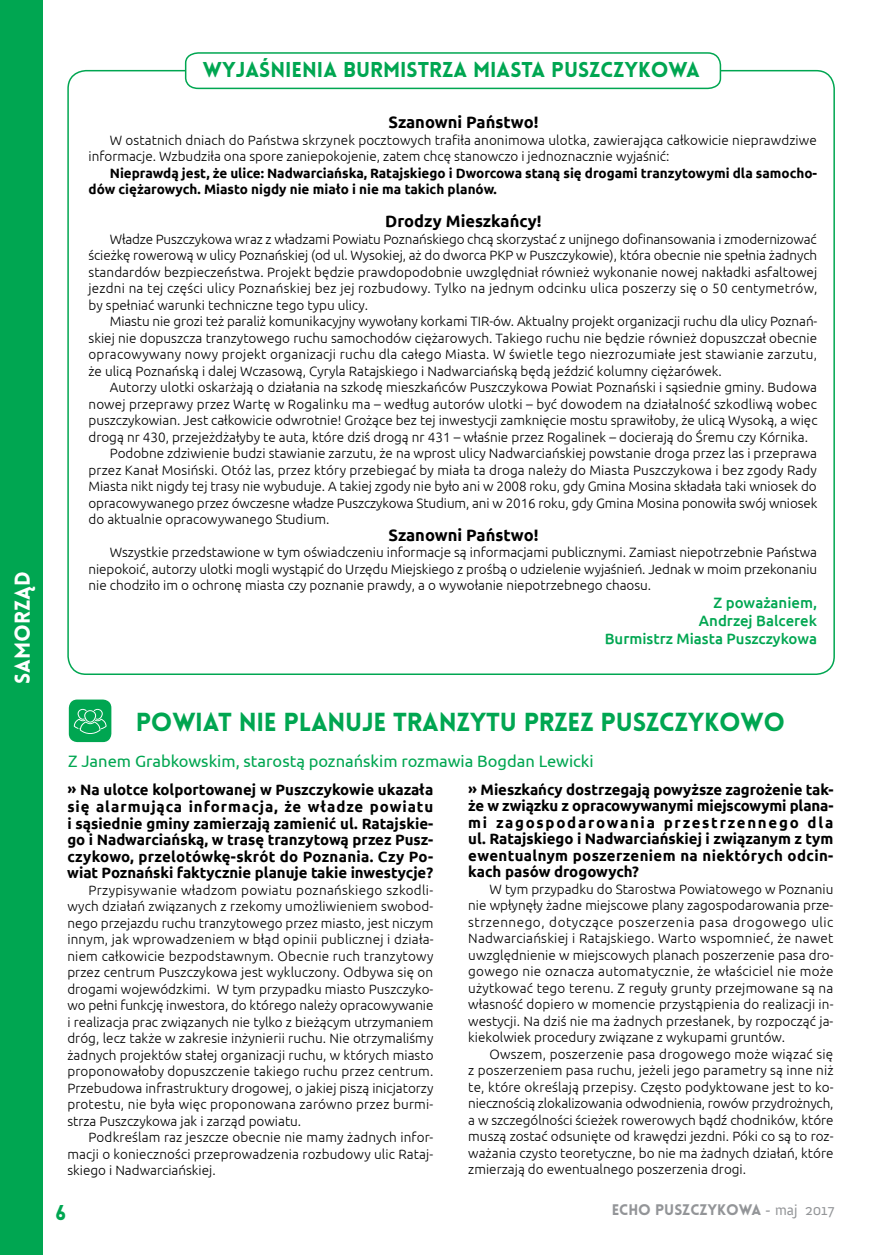
<style>
.page{position:relative;width:881px;height:1255px;background:#fff}
.page>*{position:absolute;margin:0;border:0;box-sizing:border-box;transform-origin:0 0}
.t1{font:900 25.5px "Lovelo";letter-spacing:-.01em;color:#00a651}
.t2{font:900 21px "Lovelo";color:#00a651}
.t3{font:900 21px "Lovelo";color:#fff}
.t4{font:16.5px "Ubuntu";color:#00a651}
.t5{font:700 16.5px "Ubuntu";color:#000}
.t6{font:700 15px/16.5px "Ubuntu";color:#000;text-align:justify}
.t7{font:500 15px/18px "Ubuntu";color:#00a651;text-align:right}
.t8{font:900 15px "Lovelo";color:#939598}
.t9{font:300 13.5px/16.5px "Ubuntu";color:#000;text-align:justify}
.t10{font:700 13.5px/16.5px "Ubuntu";color:#000}
.s1{font-family:"Anivers";font-weight:400}
</style>
<div class="page">
<div style="left:0;top:0;width:43px;height:1254px;background:#00a651"></div>
<svg style="left:184px;top:52px;width:537px;height:38px"></svg>
<div style="left:69px;top:699px;width:42px;height:43px;background:#00a651;border-radius:9px"></div>
<svg style="left:74px;top:709px;width:32px;height:25px"></svg>
<h2 class="t3" style="left:9px;top:683px;width:115px;rotate:-90deg">SAMORZĄD</h2>
<h2 class="t2" style="left:203px;top:57px;width:498px">WYJAŚNIENIA BURMISTRZA MIASTA PUSZCZYKOWA</h2>
<p class="t5" style="left:388px;top:112px;width:151px">Szanowni Państwo!</p>
<p class="t9" style="left:88px;top:131px;width:729px;text-indent:21px">W ostatnich dniach do Państwa skrzynek pocztowych trafiła anonimowa ulotka, zawierająca całkowicie nieprawdziwe informacje. Wzbudziła ona spore zaniepokojenie, zatem chcę stanowczo i jednoznacznie wyjaśnić:</p>
<p class="t10" style="left:88px;top:164px;width:729px;text-indent:21px">Nieprawdą jest, że ulice: Nadwarciańska, Ratajskiego i Dworcowa staną się drogami tranzytowymi dla samocho&shy;dów ciężarowych. Miasto nigdy nie miało i nie ma takich planów.</p>
<p class="t5" style="left:385px;top:211px;width:158px">Drodzy Mieszkańcy!</p>
<p class="t9" style="left:88px;top:230px;width:730px;text-indent:21px">Władze Puszczykowa wraz z władzami Powiatu Poznańskiego chcą skorzystać z unijnego dofinansowania i zmodernizować ścieżkę rowerową w ulicy Poznańskiej (od ul. Wysokiej, aż do dworca PKP w Puszczykowie), która obecnie nie spełnia żadnych standardów bezpieczeństwa. Projekt będzie prawdopodobnie uwzględniał również wykonanie nowej nakładki asfaltowej jezdni na tej części ulicy Poznańskiej bez jej rozbudowy. Tylko na jednym odcinku ulica poszerzy się o 50 centymetrów, by spełniać warunki techniczne tego typu ulicy.</p>
<p class="t9" style="left:88px;top:313px;width:730px;text-indent:21px">Miastu nie grozi też paraliż komunikacyjny wywołany korkami TIR-ów. Aktualny projekt organizacji ruchu dla ulicy Poznań&shy;skiej nie dopuszcza tranzytowego ruchu samochodów ciężarowych. Takiego ruchu nie będzie również dopuszczał obecnie opracowywany nowy projekt organizacji ruchu dla całego Miasta. W świetle tego niezrozumiałe jest stawianie zarzutu, że ulicą Poznańską i dalej Wczasową, Cyryla Ratajskiego i Nadwarciańską będą jeździć kolumny ciężarówek.</p>
<p class="t9" style="left:110px;top:379px;width:708px">Autorzy ulotki oskarżają o działania na szkodę mieszkańców Puszczykowa Powiat Poznański i sąsiednie gminy. Budowa</p>
<p class="t9" style="left:88px;top:395px;width:729px">nowej przeprawy przez Wartę w Rogalinku ma – według autorów ulotki – być dowodem na działalność szkodliwą wobec</p>
<p class="t9" style="left:88px;top:412px;width:730px">puszczykowian. Jest całkowicie odwrotnie! Grożące bez tej inwestycji zamknięcie mostu sprawiłoby, że ulicą Wysoką, a więc</p>
<p class="t9" style="left:88px;top:428px;width:720px">drogą nr 430, przejeżdżałyby te auta, które dziś drogą nr 431 – właśnie przez Rogalinek – docierają do Śremu czy Kórnika.</p>
<p class="t9" style="left:110px;top:445px;width:708px">Podobne zdziwienie budzi stawianie zarzutu, że na wprost ulicy Nadwarciańskiej powstanie droga przez las i przeprawa</p>
<p class="t9" style="left:88px;top:461px;width:729px">przez Kanał Mosiński. Otóż las, przez który przebiegać by miała ta droga należy do Miasta Puszczykowa i bez zgody Rady</p>
<p class="t9" style="left:88px;top:478px;width:729px">Miasta nikt nigdy tej trasy nie wybuduje. A takiej zgody nie było ani w 2008 roku, gdy Gmina Mosina składała taki wniosek do</p>
<p class="t9" style="left:88px;top:494px;width:730px">opracowywanego przez ówczesne władze Puszczykowa Studium, ani w 2016 roku, gdy Gmina Mosina ponowiła swój wniosek</p>
<p class="t9" style="left:88px;top:511px;width:242px">do aktualnie opracowywanego Studium.</p>
<p class="t5" style="left:388px;top:525px;width:151px">Szanowni Państwo!</p>
<p class="t9" style="left:88px;top:544px;width:729px;text-indent:21px">Wszystkie przedstawione w tym oświadczeniu informacje są informacjami publicznymi. Zamiast niepotrzebnie Państwa niepokoić, autorzy ulotki mogli wystąpić do Urzędu Miejskiego z prośbą o udzielenie wyjaśnień. Jednak w moim przekonaniu nie chodziło im o ochronę miasta czy poznanie prawdy, a o wywołanie niepotrzebnego chaosu.</p>
<p class="t7" style="left:604px;top:593px;width:214px">Z poważaniem,<br>Andrzej Balcerek<br>Burmistrz Miasta Puszczykowa</p>
<h1 class="t1" style="left:136px;top:705px;width:650px">POWIAT NIE PLANUJE TRANZYTU PRZEZ PUSZCZYKOWO</h1>
<p class="t4" style="left:68px;top:751px;width:527px">Z Janem Grabkowskim, starostą poznańskim rozmawia Bogdan Lewicki</p>
<p class="t6" style="left:468px;top:780px;width:366px">» Mieszkańcy dostrzegają powyższe zagrożenie tak&shy;że w związku z opracowywanymi miejscowymi plana&shy;mi zagospodarowania przestrzennego dla ul. Ratajskiego i Nadwarciańskiej i związanym z tym ewentualnym poszerzeniem na niektórych odcin&shy;kach pasów drogowych?</p>
<p class="t9" style="left:468px;top:880px;width:366px;text-indent:21px">W tym przypadku do Starostwa Powiatowego w Poznaniu nie wpłynęły żadne miejscowe plany zagospodarowania prze&shy;strzennego, dotyczące poszerzenia pasa drogowego ulic Nadwarciańskiej i Ratajskiego. Warto wspomnieć, że nawet uwzględnienie w miejscowych planach poszerzenie pasa dro&shy;gowego nie oznacza automatycznie, że właściciel nie może użytkować tego terenu. Z reguły grunty przejmowane są na własność dopiero w momencie przystąpienia do realizacji in&shy;westycji. Na dziś nie ma żadnych przesłanek, by rozpocząć ja&shy;kiekolwiek procedury związane z wykupami gruntów.</p>
<p class="t9" style="left:468px;top:1045px;width:367px;text-indent:21px">Owszem, poszerzenie pasa drogowego może wiązać się z poszerzeniem pasa ruchu, jeżeli jego parametry są inne niż te, które określają przepisy. Często podyktowane jest to ko&shy;niecznością zlokalizowania odwodnienia, rowów przydrożnych, a w szczególności ścieżek rowerowych bądź chodników, które muszą zostać odsunięte od krawędzi jezdni. Póki co są to roz&shy;ważania czysto teoretyczne, bo nie ma żadnych działań, które zmierzają do ewentualnego poszerzenia drogi.</p>
<p class="t6" style="left:67px;top:781px;width:367px">» Na ulotce kolportowanej w Puszczykowie ukazała się alarmująca informacja, że władze powiatu i sąsiednie gminy zamierzają zamienić ul. Ratajskie&shy;go i Nadwarciańską, w trasę tranzytową przez Pusz&shy;czykowo, przelotówkę-skrót do Poznania. Czy Po&shy;wiat Poznański faktycznie planuje takie inwestycje?</p>
<p class="t9" style="left:67px;top:881px;width:367px;text-indent:21px">Przypisywanie władzom powiatu poznańskiego szkodli&shy;wych działań związanych z rzekomy umożliwieniem swobod&shy;nego przejazdu ruchu tranzytowego przez miasto, jest niczym innym, jak wprowadzeniem w błąd opinii publicznej i działa&shy;niem całkowicie bezpodstawnym. Obecnie ruch tranzytowy przez centrum Puszczykowa jest wykluczony. Odbywa się on drogami wojewódzkimi. W tym przypadku miasto Puszczyko&shy;wo pełni funkcję inwestora, do którego należy opracowywanie i realizacja prac związanych nie tylko z bieżącym utrzymaniem dróg, lecz także w zakresie inżynierii ruchu. Nie otrzymaliśmy żadnych projektów stałej organizacji ruchu, w których miasto proponowałoby dopuszczenie takiego ruchu przez centrum.<br>Przebudowa infrastruktury drogowej, o jakiej piszą inicjatorzy protestu, nie była więc proponowana zarówno przez burmi&shy;strza Puszczykowa jak i zarząd powiatu.</p>
<p class="t9" style="left:67px;top:1128px;width:367px;text-indent:21px">Podkreślam raz jeszcze obecnie nie mamy żadnych infor&shy;macji o konieczności przeprowadzenia rozbudowy ulic Rataj&shy;skiego i Nadwarciańskiej.</p>
<h2 class="t2" style="left:55px;top:1199px;width:12px">6</h2>
<p class="t8" style="left:611px;top:1200px;width:224px">ECHO PUSZCZYKOWA <span class="s1">- maj 2017</span></p>
</div>
